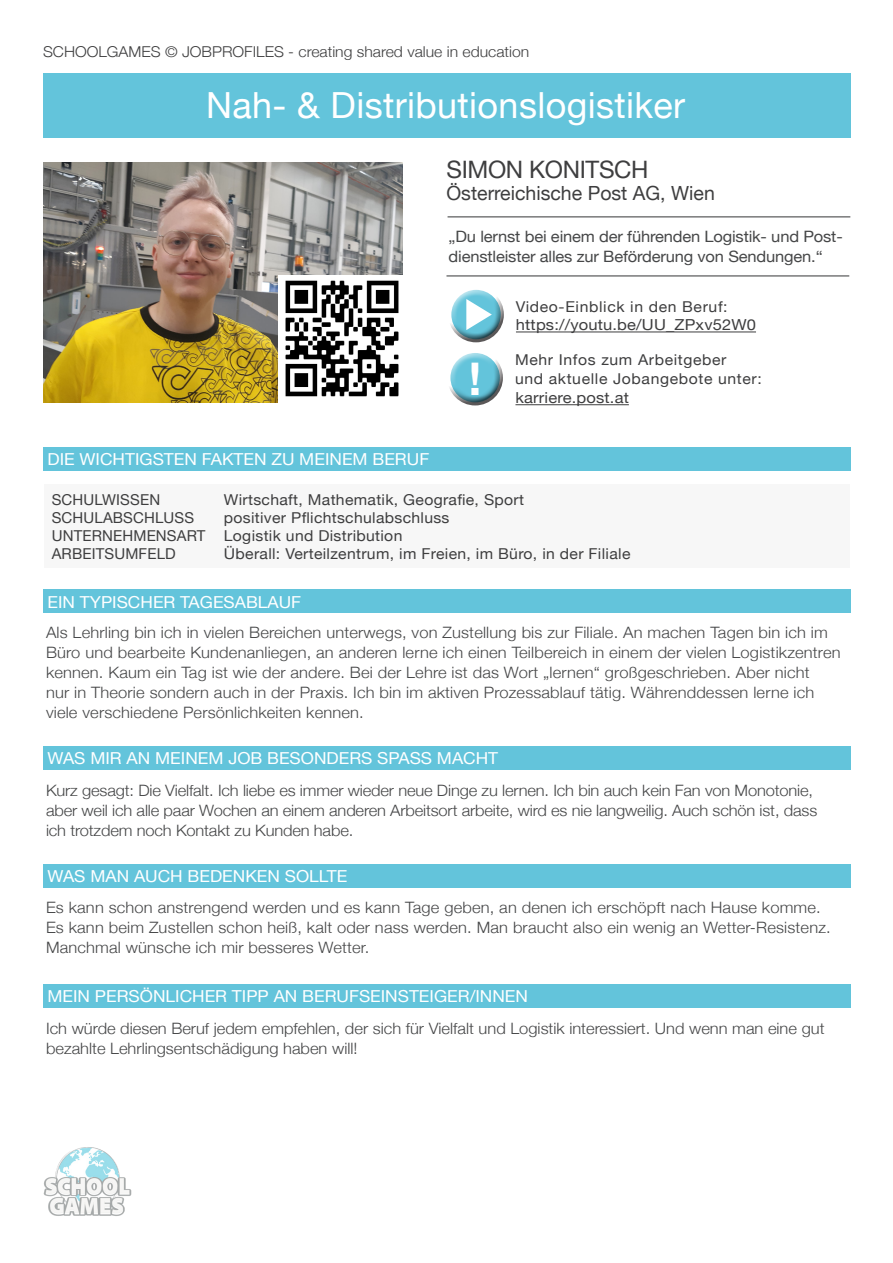
<style>
.page{position:relative;width:893px;height:1263px;background:#fff}
.page>*{position:absolute;margin:0;border:0;box-sizing:border-box;transform-origin:0 0}
.t1{font:700 45px "Helvetica Neue";color:#fff}
.t2{font:36px "Helvetica Neue";letter-spacing:.01em;color:#fff}
.t3{font:24px "Helvetica Neue";letter-spacing:-.015em;color:#3e3e3f}
.t4{font:19.5px "Helvetica Neue";color:#3e3e3f}
.t5{font:16.5px "Helvetica Neue";color:#fff;scale:1.05 1}
.t6{font:300 15.6px/19.8px "Helvetica Neue";letter-spacing:.01em;color:#464748;scale:1.05 1}
.t7{font:300 15.6px/19.8px "Helvetica Neue";letter-spacing:-.01em;color:#464748;scale:1.05 1}
.t8{font:15.6px/19.8px "Helvetica Neue";letter-spacing:-.01em;color:#464748;scale:1.05 1}
.t9{font:15.15px "Helvetica Neue";letter-spacing:.01em;color:#3e3e3f;scale:1.09 1}
.t10{font:15px "Helvetica Neue";letter-spacing:.02em;color:#3e3e3f;scale:1.05 1}
.t11{font:15px "Helvetica Neue";letter-spacing:.04em;color:#3e3e3f;scale:1.05 1}
.t12{font:300 15px "Helvetica Neue";color:#3e3e3f;scale:1.05 1}
.t13{font:15px "Helvetica Neue";letter-spacing:.02em;color:#3e3e3f}
</style>
<div class="page">
<div style="left:44px;top:484px;width:806px;height:83px;background:#f7f7f7"></div>
<div style="left:43px;top:73px;width:807px;height:64px;background:#63c4db"></div>
<div style="left:43px;top:448px;width:807px;height:23px;background:#63c4db"></div>
<div style="left:43px;top:589px;width:807px;height:23px;background:#63c4db"></div>
<div style="left:43px;top:746px;width:807px;height:24px;background:#63c4db"></div>
<div style="left:43px;top:864px;width:807px;height:24px;background:#63c4db"></div>
<div style="left:43px;top:984px;width:807px;height:24px;background:#63c4db"></div>
<img style="left:43px;top:162px;width:359px;height:241px">
<hr style="left:448px;top:216px;width:402px;height:1px;background:#4b4c4d">
<hr style="left:446px;top:275px;width:403px;height:1px;background:#4b4c4d">
<div style="left:446px;top:349px;width:57px;height:41px;background:#fff;opacity:.75"></div>
<div style="left:446px;top:358px;width:57px;height:49px;background:#231f20;opacity:.75"></div>
<img style="left:44px;top:1147px;width:88px;height:69px">
<hr style="left:515px;top:404px;width:114px;height:1px;background:#3e3e3f">
<hr style="left:516px;top:332px;width:240px;height:1px;background:#3e3e3f">
<img style="left:279px;top:275px;width:123px;height:128px">
<div style="left:447px;top:286px;width:57px;height:41px;background:#fff;opacity:.75"></div>
<div style="left:447px;top:295px;width:57px;height:49px;background:#231f20;opacity:.75"></div>
<svg style="left:466px;top:299px;width:26px;height:31px"></svg>
<p class="t12" style="left:43px;top:39px;width:465px">SCHOOLGAMES © JOBPROFILES - creating shared value in education</p>
<p class="t2" style="left:206px;top:79px;width:481px">Nah- &amp; Distributionslogistiker</p>
<p class="t3" style="left:446px;top:152px;width:204px">SIMON KONITSCH</p>
<p class="t4" style="left:446px;top:179px;width:270px">Österreichische Post AG, Wien</p>
<p class="t8" style="left:449px;top:228px;width:377px">„Du lernst bei einem der führenden Logistik- und Post&shy;dienstleister alles zur Beförderung von Sendungen.“</p>
<p class="t11" style="left:516px;top:296px;width:203px">Video-Einblick in den Beruf:</p>
<p class="t5" style="left:47px;top:448px;width:365px">DIE WICHTIGSTEN FAKTEN ZU MEINEM BERUF</p>
<p class="t1" style="left:469px;top:343px;width:14px">!</p>
<p class="t9" style="left:516px;top:314px;width:222px">https://youtu.be/UU_ZPxv52W0</p>
<p class="t11" style="left:515px;top:349px;width:203px">Mehr Infos zum Arbeitgeber</p>
<p class="t11" style="left:515px;top:368px;width:237px">und aktuelle Jobangebote unter:</p>
<p class="t9" style="left:515px;top:387px;width:106px">karriere.post.at</p>
<p class="t13" style="left:52px;top:489px;width:110px">SCHULWISSEN</p>
<p class="t13" style="left:52px;top:507px;width:144px">SCHULABSCHLUSS</p>
<p class="t13" style="left:52px;top:525px;width:155px">UNTERNEHMENSART</p>
<p class="t13" style="left:52px;top:543px;width:126px">ARBEITSUMFELD</p>
<p class="t10" style="left:224px;top:489px;width:287px">Wirtschaft, Mathematik, Geografie, Sport</p>
<p class="t10" style="left:224px;top:507px;width:216px">positiver Pflichtschulabschluss</p>
<p class="t10" style="left:224px;top:525px;width:172px">Logistik und Distribution</p>
<p class="t10" style="left:224px;top:543px;width:389px">Überall: Verteilzentrum, im Freien, im Büro, in der Filiale</p>
<p class="t5" style="left:47px;top:590px;width:243px">EIN TYPISCHER TAGESABLAUF</p>
<p class="t6" style="left:46px;top:622px;width:758px">Als Lehrling bin ich in vielen Bereichen unterwegs, von Zustellung bis zur Filiale. An machen Tagen bin ich im Büro und bearbeite Kundenanliegen, an anderen lerne ich einen Teilbereich in einem der vielen Logistikzentren kennen. Kaum ein Tag ist wie der andere. Bei der Lehre ist das Wort „lernen“ großgeschrieben. Aber nicht<br>nur in Theorie sondern auch in der Praxis. Ich bin im aktiven Prozessablauf tätig. Währenddessen lerne ich viele verschiedene Persönlichkeiten kennen.</p>
<p class="t5" style="left:47px;top:746px;width:431px">WAS MIR AN MEINEM JOB BESONDERS SPASS MACHT</p>
<p class="t7" style="left:46px;top:779px;width:736px">Kurz gesagt: Die Vielfalt. Ich liebe es immer wieder neue Dinge zu lernen. Ich bin auch kein Fan von Monotonie, aber weil ich alle paar Wochen an einem anderen Arbeitsort arbeite, wird es nie langweilig. Auch schön ist, dass ich trotzdem noch Kontakt zu Kunden habe.</p>
<p class="t5" style="left:47px;top:865px;width:287px">WAS MAN AUCH BEDENKEN SOLLTE</p>
<p class="t6" style="left:46px;top:897px;width:749px">Es kann schon anstrengend werden und es kann Tage geben, an denen ich erschöpft nach Hause komme.<br>Es kann beim Zustellen schon heiß, kalt oder nass werden. Man braucht also ein wenig an Wetter-Resistenz.<br>Manchmal wünsche ich mir besseres Wetter.</p>
<p class="t5" style="left:47px;top:984px;width:459px">MEIN PERSÖNLICHER TIPP AN BERUFSEINSTEIGER/INNEN</p>
<p class="t6" style="left:46px;top:1018px;width:743px">Ich würde diesen Beruf jedem empfehlen, der sich für Vielfalt und Logistik interessiert. Und wenn man eine gut bezahlte Lehrlingsentschädigung haben will!</p>
</div>
